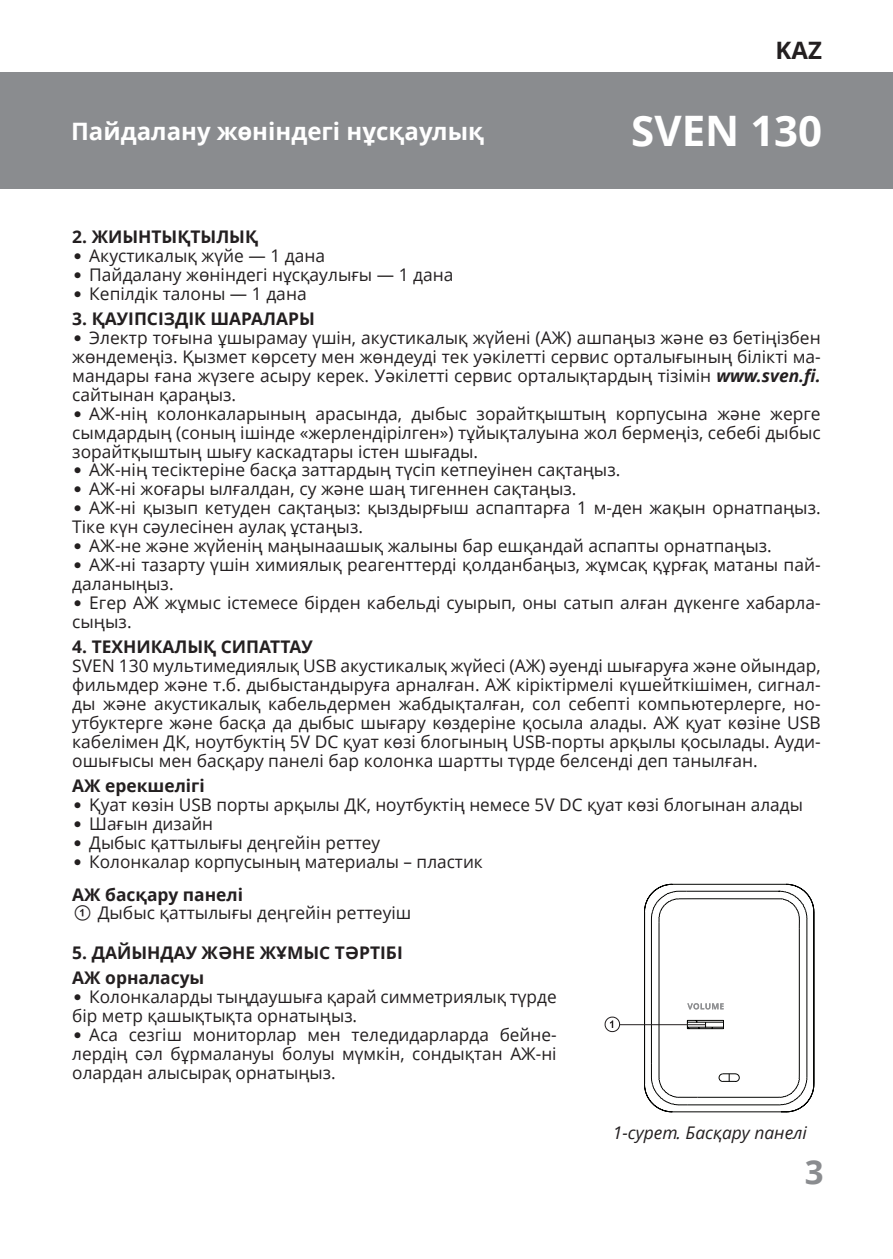
<style>
.page{position:relative;width:893px;height:1259px;background:#fff}
.page>*{position:absolute;margin:0;border:0;box-sizing:border-box;transform-origin:0 0}
.t1{font:700 42px "Open Sans";color:#fff}
.t2{font:700 33px "Open Sans";color:#8a8c8f}
.t3{font:700 24px "Open Sans";color:#fff}
.t4{font:700 24px "Open Sans";color:#231f20}
.t5{font:17.4px/18.9px "Open Sans";color:#231f20}
.t6{font:700 17.4px/25.5px "Open Sans";color:#231f20}
.t7{font:italic 17.4px "Open Sans";color:#231f20}
.s1{font-family:"Pragmatica";font-weight:700;font-size:16.5px}
.s2{font-weight:700;font-style:italic}
.s3{font-weight:700}
.s4{font-family:"SVEN"}
</style>
<div class="page">
<div style="left:0;top:72px;width:893px;height:117px;background:#8a8c8f"></div>
<svg style="left:644px;top:883px;width:171px;height:229px"></svg>
<hr style="left:620px;top:1024px;width:85px;height:1px;background:#231f20">
<svg style="left:605px;top:1016px;width:15px;height:16px"></svg>
<h3 class="t4" style="left:775px;top:34px;width:48px">KAZ</h3>
<h3 class="t3" style="left:71px;top:114px;width:414px">Пайдалану жөніндегі нұсқаулық</h3>
<h1 class="t1" style="left:631px;top:101px;width:192px">SVEN 130</h1>
<p class="t6" style="left:72px;top:223px;width:187px">2. ЖИЫНТЫҚТЫЛЫҚ</p>
<p class="t5" style="left:72px;top:246px;width:254px"><span class="s1">•</span> Акустикалық жүйе — 1 дана</p>
<p class="t5" style="left:72px;top:265px;width:383px"><span class="s1">•</span> Пайдалану жөніндегі нұсқаулығы — 1 дана</p>
<p class="t5" style="left:72px;top:283px;width:236px"><span class="s1">•</span> Кепілдік талоны — 1 дана</p>
<p class="t6" style="left:72px;top:306px;width:244px">3. ҚАУІПСІЗДІК ШАРАЛАРЫ</p>
<p class="t5" style="left:72px;top:328px;width:750px;text-align:justify"><span class="s1">•</span> Электр тоғына ұшырамау үшін, акустикалық жүйені (АЖ) ашпаңыз және өз бетіңізбен жөндемеңіз. Қызмет көрсету мен жөндеуді тек уәкілетті сервис орталығының білікті ма&shy;мандары ғана жүзеге асыру керек. Уәкілетті сервис орталықтардың тізімін <span class="s2">www.sven.fi. </span>сайтынан қараңыз.</p>
<p class="t5" style="left:72px;top:403px;width:750px;text-align:justify"><span class="s1">•</span> АЖ-нің колонкаларының арасында, дыбыс зорайтқыштың корпусына және жерге сымдардың (соның ішінде «жерлендірілген») тұйықталуына жол бермеңіз, себебі дыбыс зорайтқыштың шығу каскадтары істен шығады.</p>
<p class="t5" style="left:72px;top:460px;width:550px"><span class="s1">•</span> АЖ-нің тесіктеріне басқа заттардың түсіп кетпеуінен сақтаңыз.</p>
<p class="t5" style="left:72px;top:479px;width:506px"><span class="s1">•</span> АЖ-ні жоғары ылғалдан, су және шаң тигеннен сақтаңыз.</p>
<p class="t5" style="left:72px;top:498px;width:750px"><span class="s1">•</span> АЖ-ні қызып кетуден сақтаңыз: қыздырғыш аспаптарға 1 м-ден жақын орнатпаңыз.<br>Тіке күн сәулесінен аулақ ұстаңыз.</p>
<p class="t5" style="left:72px;top:536px;width:701px"><span class="s1">•</span> АЖ-не және жүйенің маңынаашық жалыны бар ешқандай аспапты орнатпаңыз.</p>
<p class="t5" style="left:72px;top:555px;width:750px"><span class="s1">•</span> АЖ-ні тазарту үшін химиялық реагенттерді қолданбаңыз, жұмсақ құрғақ матаны пай&shy;даланыңыз.</p>
<p class="t5" style="left:72px;top:592px;width:750px"><span class="s1">•</span> Егер АЖ жұмыс істемесе бірден кабельді суырып, оны сатып алған дүкенге хабарла&shy;сыңыз.</p>
<p class="t6" style="left:72px;top:634px;width:242px">4. ТЕХНИКАЛЫҚ СИПАТТАУ</p>
<p class="t5" style="left:72px;top:656px;width:750px;text-align:justify">SVEN 130 мультимедиялық USB акустикалық жүйесі (АЖ) әуенді шығаруға және ойындар, фильмдер және т.б. дыбыстандыруға арналған. АЖ кіріктірмелі күшейткішімен, сигнал&shy;ды және акустикалық кабельдермен жабдықталған, сол себепті компьютерлерге, но&shy;утбуктерге және басқа да дыбыс шығару көздеріне қосыла алады. АЖ қуат көзіне USB кабелімен ДК, ноутбуктің 5V DC қуат көзі блогының USB-порты арқылы қосылады. Ауди&shy;ошығысы мен басқару панелі бар колонка шартты түрде белсенді деп танылған.</p>
<p class="t6" style="left:72px;top:772px;width:134px">АЖ ерекшелігі</p>
<p class="t5" style="left:72px;top:795px;width:732px"><span class="s1">•</span> Қуат көзін USB порты арқылы ДК, ноутбуктің немесе 5V DC қуат көзі блогынан алады</p>
<p class="t5" style="left:72px;top:814px;width:142px"><span class="s1">•</span> Шағын дизайн</p>
<p class="t5" style="left:72px;top:832px;width:309px"><span class="s1">•</span> Дыбыс қаттылығы деңгейін реттеу</p>
<p class="t5" style="left:72px;top:844px;width:412px;line-height:32.7px"><span class="s1">•</span> Колонкалар корпусының материалы – пластик<br><span class="s3">АЖ басқару панелі</span></p>
<p class="t5" style="left:72px;top:903px;width:341px"><span class="s4">a</span> Дыбыс қаттылығы деңгейін реттеуіш</p>
<p class="t6" style="left:72px;top:939px;width:332px">5. ДАЙЫНДАУ ЖӘНЕ ЖҰМЫС ТӘРТІБІ<br>АЖ орналасуы</p>
<p class="t5" style="left:72px;top:987px;width:486px"><span class="s1">•</span> Колонкаларды тыңдаушыға қарай симметриялық түрде бір метр қашықтықта орнатыңыз.</p>
<p class="t5" style="left:72px;top:1024px;width:486px;text-align:justify"><span class="s1">•</span> Аса сезгіш мониторлар мен теледидарларда бейне&shy;лердің сәл бұрмалануы болуы мүмкін, сондықтан АЖ-ні олардан алысырақ орнатыңыз.</p>
<p class="t7" style="left:613px;top:1120px;width:196px">1-сурет. Басқару панелі</p>
<h2 class="t2" style="left:805px;top:1148px;width:20px">3</h2>
</div>
